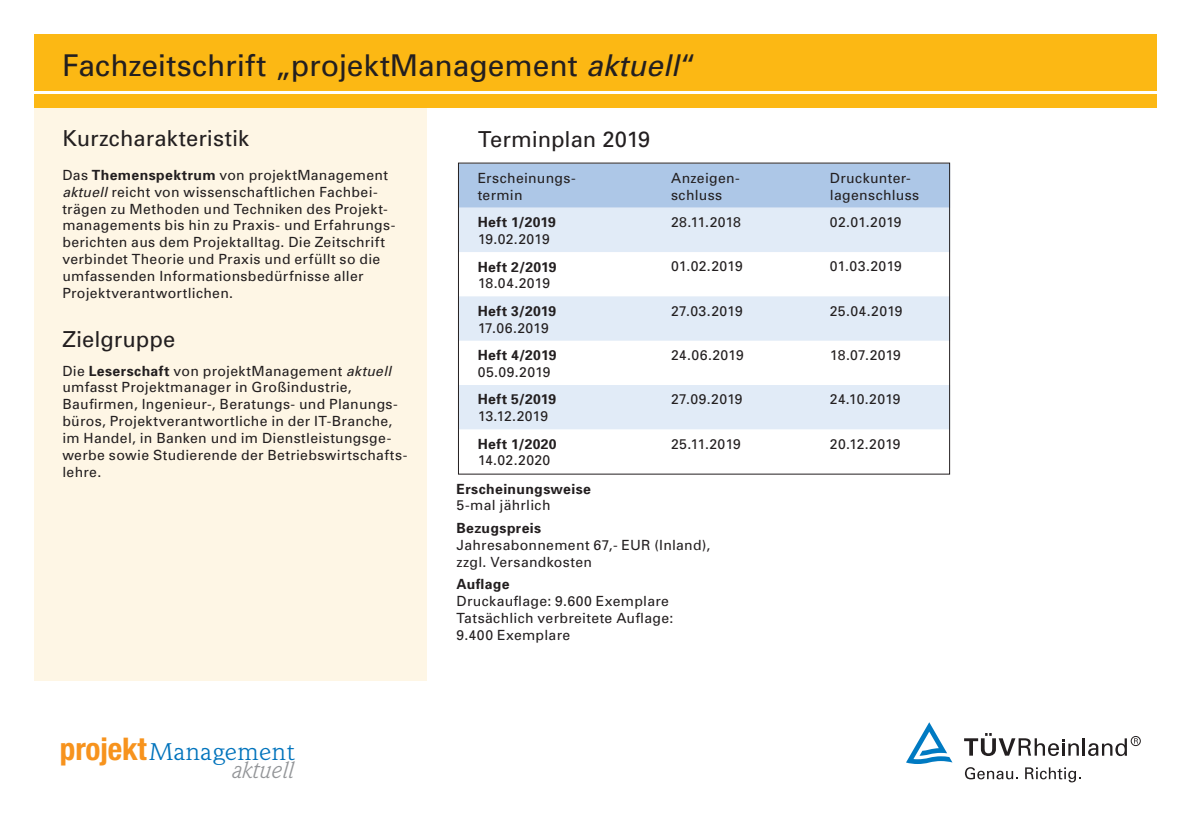
<style>
.page{position:relative;width:1191px;height:840px;background:#fff}
.page>*{position:absolute;margin:0;border:0;box-sizing:border-box;transform-origin:0 0}
.t1{font:30px "Univers";color:#231f20}
.t2{font:23.6px/18.2px "Weidemann Std";letter-spacing:.01em;color:#0073bc;text-align:right;scale:1.17 1}
.t3{font:22px "Univers";color:#231f20}
.t4{font:14px/16.8px "Univers";letter-spacing:.02em;color:#231f20}
.t5{font:700 14px "Univers";letter-spacing:.025em;color:#231f20}
.s1{font-style:italic}
.s2{font-weight:700}
.s3{font-family:"Helvetica Neue LT Pro";font-weight:700;font-stretch:condensed;font-size:31.2px;color:#f7931d}
.s4{font-style:italic;color:#939598}
</style>
<div class="page">
<svg style="left:965px;top:767px;width:52px;height:12px"></svg>
<svg style="left:1025px;top:767px;width:55px;height:15px"></svg>
<svg style="left:964px;top:733px;width:114px;height:22px"></svg>
<hr style="left:1082px;top:737px;width:3px;height:18px;background:#231f20">
<svg style="left:1088px;top:738px;width:39px;height:17px"></svg>
<div style="left:1131px;top:735px;width:9px;height:10px;border:1px solid #231f20;border-radius:50%"></div>
<svg style="left:1134px;top:737px;width:4px;height:6px"></svg>
<svg style="left:906px;top:722px;width:46px;height:41px"></svg>
<div style="left:34px;top:108px;width:392px;height:572px;background:#fef6e5"></div>
<div style="left:34px;top:34px;width:1123px;height:74px;background:#fcb814"></div>
<hr style="left:34px;top:91px;width:1123px;height:3px;background:#fff">
<div style="left:460px;top:164px;width:488px;height:43px;background:#adc7e7"></div>
<svg style="left:460px;top:207px;width:488px;height:222px;fill:#e1ebf7"></svg>
<div style="left:458px;top:162px;width:492px;height:312px;border:1px solid #231f20"></div>
<h1 class="t1" style="left:62px;top:46px;width:635px">Fachzeitschrift „projektManagement <span class="s1">aktuell</span>“</h1>
<h3 class="t3" style="left:62px;top:124px;width:188px">Kurzcharakteristik</h3>
<h3 class="t3" style="left:478px;top:125px;width:174px">Terminplan 2019</h3>
<p class="t4" style="left:62px;top:166px;width:334px">Das <span class="s2">Themenspektrum</span> von projektManagement <span class="s1">aktuell</span> reicht von wissenschaftlichen Fachbei&shy;trägen zu Methoden und Techniken des Projekt&shy;managements bis hin zu Praxis- und Erfahrungs&shy;berichten aus dem Projektalltag. Die Zeitschrift verbindet Theorie und Praxis und erfüllt so die umfassenden Informationsbedürfnisse aller Projektverantwortlichen.</p>
<p class="t4" style="left:478px;top:169px;width:100px">Erscheinungs&shy;termin</p>
<p class="t4" style="left:671px;top:169px;width:70px">Anzeigen&shy;schluss</p>
<p class="t4" style="left:830px;top:169px;width:91px">Druckunter&shy;lagenschluss</p>
<p class="t5" style="left:478px;top:213px;width:80px">Heft 1/2019</p>
<p class="t4" style="left:478px;top:230px;width:74px">19.02.2019</p>
<p class="t4" style="left:671px;top:213px;width:71px">28.11.2018</p>
<p class="t4" style="left:830px;top:213px;width:73px">02.01.2019</p>
<p class="t5" style="left:478px;top:257px;width:80px">Heft 2/2019</p>
<p class="t4" style="left:478px;top:274px;width:74px">18.04.2019</p>
<p class="t4" style="left:671px;top:257px;width:73px">01.02.2019</p>
<p class="t4" style="left:830px;top:257px;width:73px">01.03.2019</p>
<h3 class="t3" style="left:62px;top:325px;width:114px">Zielgruppe</h3>
<p class="t4" style="left:62px;top:362px;width:346px">Die <span class="s2">Leserschaft</span> von projektManagement <span class="s1">aktuell </span>umfasst Projektmanager in Großindustrie, Baufirmen, Ingenieur-, Beratungs- und Planungs&shy;büros, Projektverantwortliche in der IT-Branche, im Handel, in Banken und im Dienstleistungsge&shy;werbe sowie Studierende der Betriebswirtschafts&shy;lehre.</p>
<h2 class="t2" style="left:60px;top:741px;width:202px"><span class="s3">projekt</span>Management <span class="s4">aktuell</span></h2>
<p class="t5" style="left:478px;top:302px;width:80px">Heft 3/2019</p>
<p class="t4" style="left:478px;top:319px;width:73px">17.06.2019</p>
<p class="t4" style="left:671px;top:302px;width:73px">27.03.2019</p>
<p class="t4" style="left:830px;top:302px;width:74px">25.04.2019</p>
<p class="t5" style="left:478px;top:346px;width:80px">Heft 4/2019</p>
<p class="t4" style="left:478px;top:363px;width:74px">05.09.2019</p>
<p class="t4" style="left:671px;top:346px;width:74px">24.06.2019</p>
<p class="t4" style="left:830px;top:346px;width:73px">18.07.2019</p>
<p class="t5" style="left:478px;top:390px;width:80px">Heft 5/2019</p>
<p class="t4" style="left:478px;top:407px;width:72px">13.12.2019</p>
<p class="t4" style="left:671px;top:390px;width:73px">27.09.2019</p>
<p class="t4" style="left:830px;top:390px;width:72px">24.10.2019</p>
<p class="t5" style="left:478px;top:434px;width:80px">Heft 1/2020</p>
<p class="t4" style="left:478px;top:451px;width:74px">14.02.2020</p>
<p class="t4" style="left:671px;top:435px;width:71px">25.11.2019</p>
<p class="t4" style="left:830px;top:435px;width:72px">20.12.2019</p>
<p class="t5" style="left:456px;top:479px;width:136px">Erscheinungsweise</p>
<p class="t4" style="left:456px;top:496px;width:96px">5-mal jährlich</p>
<p class="t5" style="left:456px;top:518px;width:86px">Bezugspreis</p>
<p class="t4" style="left:456px;top:536px;width:255px">Jahresabonnement 67,- EUR (Inland), zzgl. Versandkosten</p>
<p class="t5" style="left:456px;top:574px;width:55px">Auflage</p>
<p class="t4" style="left:456px;top:592px;width:218px">Druckauflage: 9.600 Exemplare<br>Tatsächlich verbreitete Auflage:<br>9.400 Exemplare</p>
</div>
